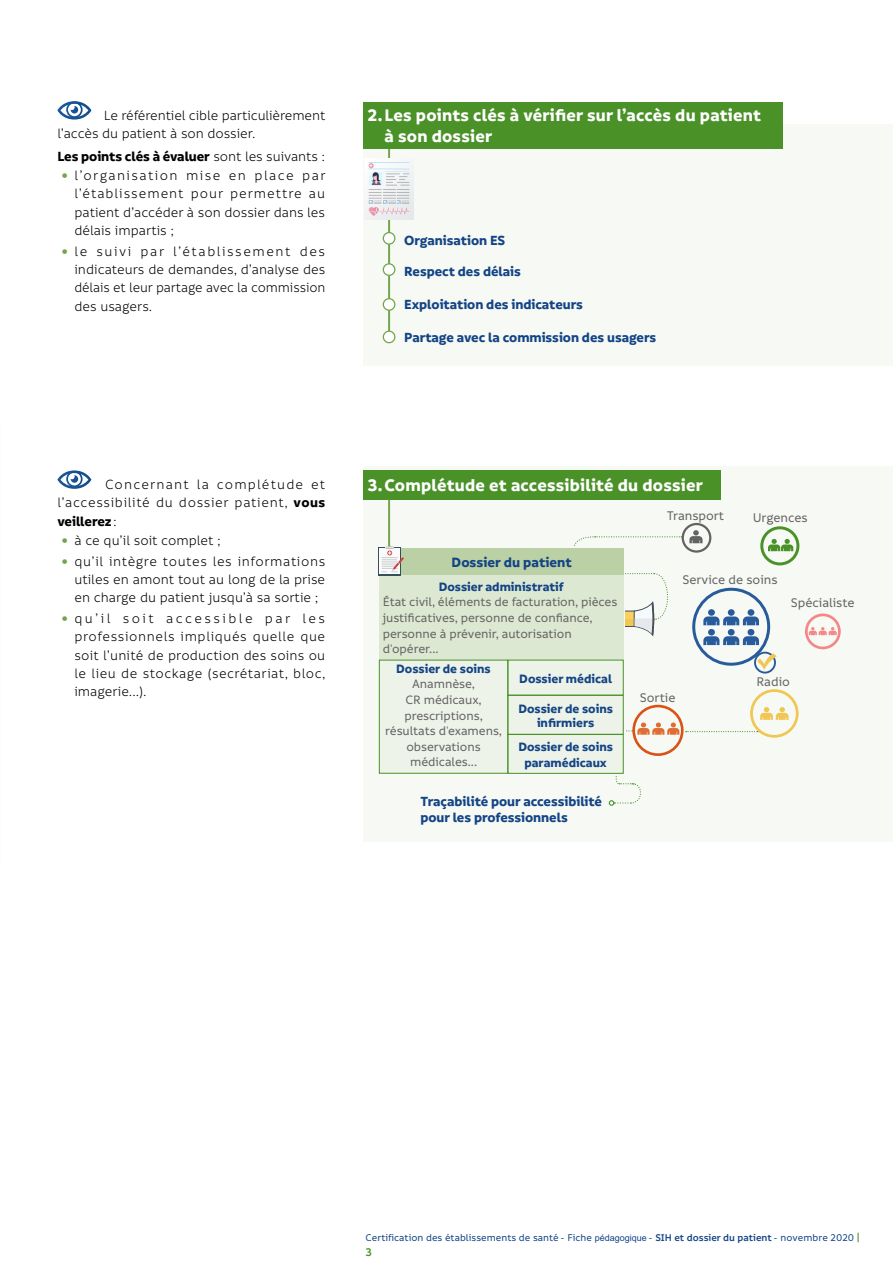
<style>
.page{position:relative;width:893px;height:1263px;background:#fff}
.page>*{position:absolute;margin:0;border:0;box-sizing:border-box;transform-origin:0 0}
.t1{font:700 18px/21px "Informative";letter-spacing:.01em;color:#fff}
.t2{font:700 14.55px "Informative";color:#134485}
.Dossier-Texte_couran{font:14.4px/18.5px "Informative";letter-spacing:-.005em;color:#000;text-align:justify}
.Dossier-Texte_couran-2{font:700 14.4px "Informative";letter-spacing:-.005em;color:#000}
.t3{font:700 14.25px/16.2px "Informative";letter-spacing:-.005em;color:#134485}
.t4{font:500 13.5px "Informative";letter-spacing:-.005em;color:#646363}
.Dossier-Texte_couran-3{font:500 13.05px/15.6px "Informative";letter-spacing:-.01em;color:#646363}
.Dossier-Texte_couran-4{font:700 13.05px/14.5px "Informative";color:#134485;text-align:center}
.t5{font:600 12px "Informative";color:#4a9228}
.t6{font:500 10.5px "Informative";color:#134485}
.s1{font-weight:400}
.s2{font-weight:700}
.s3{font-family:"Arial";font-weight:400;font-size:9px}
.s4{font-weight:600}
.s5{font-weight:600;font-size:12px;color:#4a9228}
</style>
<div class="page">
<svg style="left:57px;top:101px;width:34px;height:19px"></svg>
<svg style="left:57px;top:470px;width:34px;height:19px"></svg>
<div style="left:363px;top:125px;width:530px;height:241px;background:#f7f9f4"></div>
<div style="left:363px;top:466px;width:530px;height:375px;background:#f7f9f4"></div>
<div style="left:363px;top:102px;width:420px;height:47px;background:#4a9228"></div>
<div style="left:363px;top:470px;width:358px;height:30px;background:#4a9228"></div>
<hr style="left:388px;top:149px;width:2px;height:187px;background:#74a54c">
<div style="left:383px;top:233px;width:12px;height:11px;background:#fff;border-radius:50%"></div>
<div style="left:383px;top:232px;width:12px;height:13px;border:1px solid #74a54c;border-radius:50%"></div>
<div style="left:383px;top:264px;width:12px;height:11px;background:#fff;border-radius:50%"></div>
<div style="left:383px;top:263px;width:12px;height:13px;border:1px solid #74a54c;border-radius:50%"></div>
<div style="left:383px;top:299px;width:12px;height:11px;background:#fff;border-radius:50%"></div>
<div style="left:383px;top:298px;width:12px;height:13px;border:1px solid #74a54c;border-radius:50%"></div>
<div style="left:383px;top:331px;width:12px;height:12px;background:#fff;border-radius:50%"></div>
<div style="left:383px;top:331px;width:12px;height:12px;border:1px solid #74a54c;border-radius:50%"></div>
<img style="left:368px;top:171px;width:46px;height:48px">
<img style="left:365px;top:158px;width:38px;height:13px">
<svg style="left:403px;top:162px;width:7px;height:8px"></svg>
<svg style="left:805px;top:613px;width:36px;height:36px"></svg>
<svg style="left:760px;top:707px;width:29px;height:13px"></svg>
<div style="left:750px;top:689px;width:49px;height:49px;border:3px solid #f0c752;border-radius:50%"></div>
<svg style="left:626px;top:722px;width:53px;height:34px"></svg>
<div style="left:632px;top:705px;width:52px;height:51px;border:3px solid #da5214;border-radius:50%"></div>
<svg style="left:574px;top:523px;width:225px;height:122px"></svg>
<svg style="left:609px;top:776px;width:32px;height:30px"></svg>
<div style="left:400px;top:548px;width:224px;height:27px;background:#bbd0a4"></div>
<div style="left:379px;top:575px;width:245px;height:85px;background:#dde8d2"></div>
<div style="left:378px;top:547px;width:23px;height:28px;background:#fbfbfb"></div>
<div style="left:380px;top:548px;width:20px;height:26px;background:#f3f3f3"></div>
<svg style="left:382px;top:545px;width:22px;height:27px"></svg>
<div style="left:379px;top:660px;width:129px;height:113px;background:#eef3e9"></div>
<div style="left:379px;top:660px;width:129px;height:114px;border:1px solid #4a9228"></div>
<div style="left:508px;top:660px;width:115px;height:35px;background:#eef3e9"></div>
<div style="left:508px;top:695px;width:115px;height:39px;background:#eef3e9"></div>
<div style="left:508px;top:695px;width:116px;height:40px;border:1px solid #4a9228"></div>
<div style="left:508px;top:734px;width:115px;height:39px;background:#eef3e9"></div>
<div style="left:508px;top:734px;width:116px;height:40px;border:1px solid #4a9228"></div>
<svg style="left:686px;top:731px;width:72px;height:1px"></svg>
<div style="left:754px;top:652px;width:22px;height:21px;border:2px solid #275b9b;border-radius:50%"></div>
<svg style="left:757px;top:653px;width:20px;height:17px"></svg>
<hr style="left:388px;top:499px;width:2px;height:47px;background:#74a54c">
<div style="left:692px;top:588px;width:78px;height:78px;border:3px solid #275b9b;border-radius:50%"></div>
<p class="Dossier-Texte_couran" style="left:57px;top:106px;width:269px;text-indent:46px">Le référentiel cible particulièrement l’accès du patient à son dossier.</p>
<p class="Dossier-Texte_couran-2" style="left:57px;top:148px;width:269px">Les points clés à évaluer <span class="s1">sont les suivants :</span></p>
<p class="Dossier-Texte_couran" style="left:74px;top:167px;width:253px">l’organisation mise en place par l’établissement pour permettre au patient d’accéder à son dossier dans les délais impartis ;</p>
<p class="Dossier-Texte_couran" style="left:74px;top:242px;width:252px">le suivi par l’établissement des indicateurs de demandes, d’analyse des délais et leur partage avec la commission des usagers.</p>
<p class="t1" style="left:385px;top:105px;width:378px;text-indent:-17px">2.Les points clés à vérifier sur l’accès du patient à son dossier</p>
<p class="t3" style="left:404px;top:233px;width:103px">Organisation ES</p>
<p class="t3" style="left:404px;top:264px;width:118px">Respect des délais</p>
<p class="t3" style="left:404px;top:297px;width:180px">Exploitation des indicateurs</p>
<p class="t3" style="left:404px;top:329px;width:254px">Partage avec la commission des usagers</p>
<p class="Dossier-Texte_couran" style="left:57px;top:475px;width:269px;text-indent:48px">Concernant la complétude et l’accessibilité du dossier patient, <span class="s2">vous veillerez</span>:</p>
<p class="Dossier-Texte_couran" style="left:74px;top:532px;width:148px">à ce qu’il soit complet ;</p>
<p class="Dossier-Texte_couran" style="left:74px;top:552px;width:252px">qu’il intègre toutes les informations utiles en amont tout au long de la prise en charge du patient jusqu’à sa sortie ;</p>
<p class="Dossier-Texte_couran" style="left:74px;top:609px;width:253px">qu’il soit accessible par les professionnels impliqués quelle que soit l’unité de production des soins ou le lieu de stockage (secrétariat, bloc, imagerie...).</p>
<p class="t1" style="left:368px;top:475px;width:337px">3.Complétude et accessibilité du dossier</p>
<p class="t2" style="left:452px;top:553px;width:122px">Dossier du patient</p>
<p class="Dossier-Texte_couran-4" style="left:439px;top:580px;width:126px">Dossier administratif</p>
<p class="Dossier-Texte_couran-3" style="left:383px;top:595px;width:236px">État civil, éléments de facturation, pièces justificatives, personne de confiance, personne à prévenir, autorisation d'opérer...</p>
<p class="Dossier-Texte_couran-4" style="left:396px;top:661px;width:96px">Dossier de soins</p>
<p class="Dossier-Texte_couran-3" style="left:385px;top:676px;width:118px;text-align:center">Anamnèse,<br>CR médicaux, prescriptions, résultats d'examens, observations médicales...</p>
<p class="Dossier-Texte_couran-4" style="left:519px;top:671px;width:94px">Dossier médical</p>
<p class="Dossier-Texte_couran-4" style="left:518px;top:701px;width:96px">Dossier de soins infirmiers</p>
<p class="Dossier-Texte_couran-4" style="left:518px;top:739px;width:96px;line-height:16px">Dossier de soins paramédicaux</p>
<p class="t3" style="left:420px;top:793px;width:183px">Traçabilité pour accessibilité pour les professionnels</p>
<p class="t4" style="left:667px;top:508px;width:59px">Transport</p>
<p class="t4" style="left:753px;top:511px;width:56px">Urgences</p>
<p class="t4" style="left:682px;top:573px;width:97px">Service de soins</p>
<p class="t4" style="left:791px;top:595px;width:65px">Spécialiste</p>
<p class="t4" style="left:640px;top:690px;width:37px">Sortie</p>
<p class="t4" style="left:756px;top:674px;width:35px">Radio</p>
<p class="t6" style="left:366px;top:1232px;width:496px">Certification des établissements de santé - Fiche <span class="s3">pédagogique</span> - <span class="s4">SIH et dossier du patient</span> - novembre 2020 <span class="s5">|</span></p>
<p class="t5" style="left:366px;top:1245px;width:8px">3</p>
</div>
